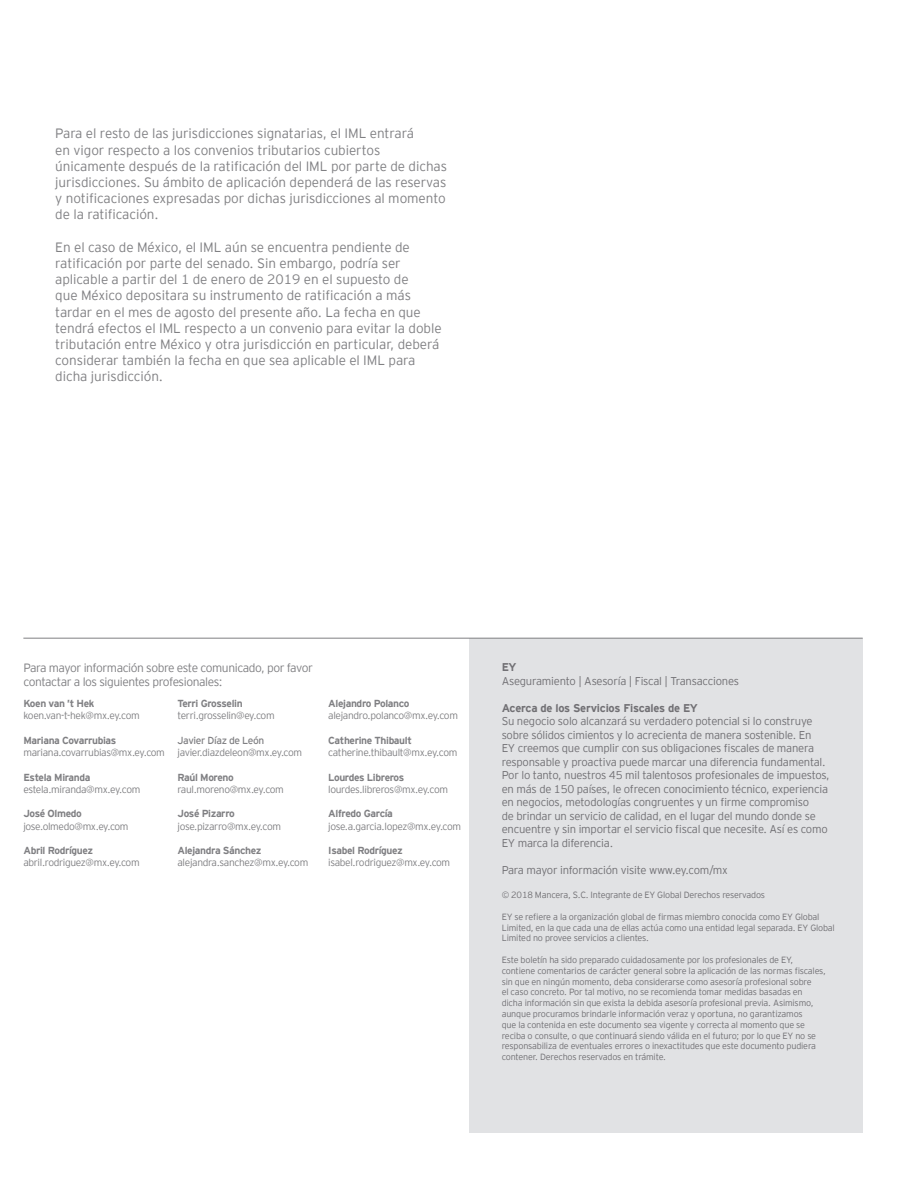
<style>
.page{position:relative;width:918px;height:1188px;background:#fff}
.page>*{position:absolute;margin:0;border:0;box-sizing:border-box;transform-origin:0 0}
.t1{font:300 13.5px/16.2px "EY Interstate";letter-spacing:-.005em;color:#808083}
.t2{font:300 12px/14.4px "EY Interstate";letter-spacing:-.035em;color:#808083}
.t3{font:300 11.25px/13.5px "EY Interstate";letter-spacing:-.02em;color:#717074}
.t4{font:700 11.25px "EY Interstate";letter-spacing:-.02em;color:#717074}
.t5{font:300 10.2px "EY Interstate";letter-spacing:-.035em;color:#808083}
.t6{font:700 10.2px "EY Interstate";letter-spacing:-.035em;color:#808083}
.t7{font:10.2px "EY Interstate";letter-spacing:-.035em;color:#808083}
.t8{font:300 9px/10.8px "EY Interstate";letter-spacing:-.02em;color:#717074}
</style>
<div class="page">
<div style="left:470px;top:638px;width:393px;height:495px;background:#e1e2e4"></div>
<hr style="left:23px;top:638px;width:840px;height:1px;background:#808083">
<p class="t1" style="left:55px;top:125px;width:393px">Para el resto de las jurisdicciones signatarias, el IML entrará<br>en vigor respecto a los convenios tributarios cubiertos únicamente después de la ratificación del IML por parte de dichas jurisdicciones. Su ámbito de aplicación dependerá de las reservas y notificaciones expresadas por dichas jurisdicciones al momento de la ratificación.</p>
<p class="t1" style="left:55px;top:239px;width:388px">En el caso de México, el IML aún se encuentra pendiente de ratificación por parte del senado. Sin embargo, podría ser aplicable a partir del 1 de enero de 2019 en el supuesto de<br>que México depositara su instrumento de ratificación a más tardar en el mes de agosto del presente año. La fecha en que tendrá efectos el IML respecto a un convenio para evitar la doble tributación entre México y otra jurisdicción en particular, deberá considerar también la fecha en que sea aplicable el IML para dicha jurisdicción.</p>
<p class="t2" style="left:23px;top:660px;width:291px">Para mayor información sobre este comunicado, por favor contactar a los siguientes profesionales:</p>
<p class="t4" style="left:502px;top:661px;width:16px">EY</p>
<p class="t3" style="left:502px;top:674px;width:239px">Aseguramiento | Asesoría | Fiscal | Transacciones</p>
<p class="t4" style="left:502px;top:702px;width:198px">Acerca de los Servicios Fiscales de EY</p>
<p class="t3" style="left:502px;top:715px;width:330px">Su negocio solo alcanzará su verdadero potencial si lo construye sobre sólidos cimientos y lo acrecienta de manera sostenible. En<br>EY creemos que cumplir con sus obligaciones fiscales de manera responsable y proactiva puede marcar una diferencia fundamental.<br>Por lo tanto, nuestros 45 mil talentosos profesionales de impuestos, en más de 150 países, le ofrecen conocimiento técnico, experiencia en negocios, metodologías congruentes y un firme compromiso<br>de brindar un servicio de calidad, en el lugar del mundo donde se encuentre y sin importar el servicio fiscal que necesite. Así es como EY marca la diferencia.</p>
<p class="t3" style="left:502px;top:863px;width:228px">Para mayor información visite www.ey.com/mx</p>
<p class="t8" style="left:502px;top:890px;width:265px">© 2018 Mancera, S.C. Integrante de EY Global Derechos reservados</p>
<p class="t8" style="left:502px;top:911px;width:335px">EY se refiere a la organización global de firmas miembro conocida como EY Global<br>Limited, en la que cada una de ellas actúa como una entidad legal separada. EY Global<br>Limited no provee servicios a clientes.</p>
<p class="t8" style="left:502px;top:954px;width:326px">Este boletín ha sido preparado cuidadosamente por los profesionales de EY, contiene comentarios de carácter general sobre la aplicación de las normas fiscales, sin que en ningún momento, deba considerarse como asesoría profesional sobre<br>el caso concreto. Por tal motivo, no se recomienda tomar medidas basadas en dicha información sin que exista la debida asesoría profesional previa. Asimismo, aunque procuramos brindarle información veraz y oportuna, no garantizamos<br>que la contenida en este documento sea vigente y correcta al momento que se reciba o consulte, o que continuará siendo válida en el futuro; por lo que EY no se responsabiliza de eventuales errores o inexactitudes que este documento pudiera contener. Derechos reservados en trámite.</p>
<p class="t6" style="left:23px;top:698px;width:73px">Koen van ’t Hek</p>
<p class="t5" style="left:23px;top:710px;width:118px">koen.van-t-hek@mx.ey.com</p>
<p class="t6" style="left:23px;top:735px;width:95px">Mariana Covarrubias</p>
<p class="t5" style="left:23px;top:747px;width:143px">mariana.covarrubias@mx.ey.com</p>
<p class="t6" style="left:23px;top:771px;width:69px">Estela Miranda</p>
<p class="t5" style="left:23px;top:784px;width:119px">estela.miranda@mx.ey.com</p>
<p class="t6" style="left:23px;top:808px;width:60px">José Olmedo</p>
<p class="t5" style="left:23px;top:820px;width:107px">jose.olmedo@mx.ey.com</p>
<p class="t6" style="left:23px;top:845px;width:71px">Abril Rodríguez</p>
<p class="t5" style="left:23px;top:857px;width:118px">abril.rodriguez@mx.ey.com</p>
<p class="t6" style="left:178px;top:698px;width:67px">Terri Grosselin</p>
<p class="t5" style="left:178px;top:710px;width:99px">terri.grosselin@ey.com</p>
<p class="t7" style="left:178px;top:735px;width:88px">Javier Díaz de León</p>
<p class="t5" style="left:178px;top:747px;width:126px">javier.diazdeleon@mx.ey.com</p>
<p class="t6" style="left:178px;top:771px;width:58px">Raúl Moreno</p>
<p class="t5" style="left:178px;top:784px;width:108px">raul.moreno@mx.ey.com</p>
<p class="t6" style="left:178px;top:808px;width:59px">José Pizarro</p>
<p class="t5" style="left:178px;top:820px;width:105px">jose.pizarro@mx.ey.com</p>
<p class="t6" style="left:178px;top:845px;width:85px">Alejandra Sánchez</p>
<p class="t5" style="left:178px;top:857px;width:132px">alejandra.sanchez@mx.ey.com</p>
<p class="t6" style="left:328px;top:698px;width:83px">Alejandro Polanco</p>
<p class="t5" style="left:328px;top:710px;width:131px">alejandro.polanco@mx.ey.com</p>
<p class="t6" style="left:328px;top:735px;width:85px">Catherine Thibault</p>
<p class="t5" style="left:328px;top:747px;width:131px">catherine.thibault@mx.ey.com</p>
<p class="t6" style="left:328px;top:771px;width:78px">Lourdes Libreros</p>
<p class="t5" style="left:328px;top:784px;width:121px">lourdes.libreros@mx.ey.com</p>
<p class="t6" style="left:328px;top:808px;width:66px">Alfredo García</p>
<p class="t5" style="left:328px;top:820px;width:134px">jose.a.garcia.lopez@mx.ey.com</p>
<p class="t6" style="left:328px;top:845px;width:76px">Isabel Rodríguez</p>
<p class="t5" style="left:328px;top:857px;width:124px">isabel.rodriguez@mx.ey.com</p>
</div>
